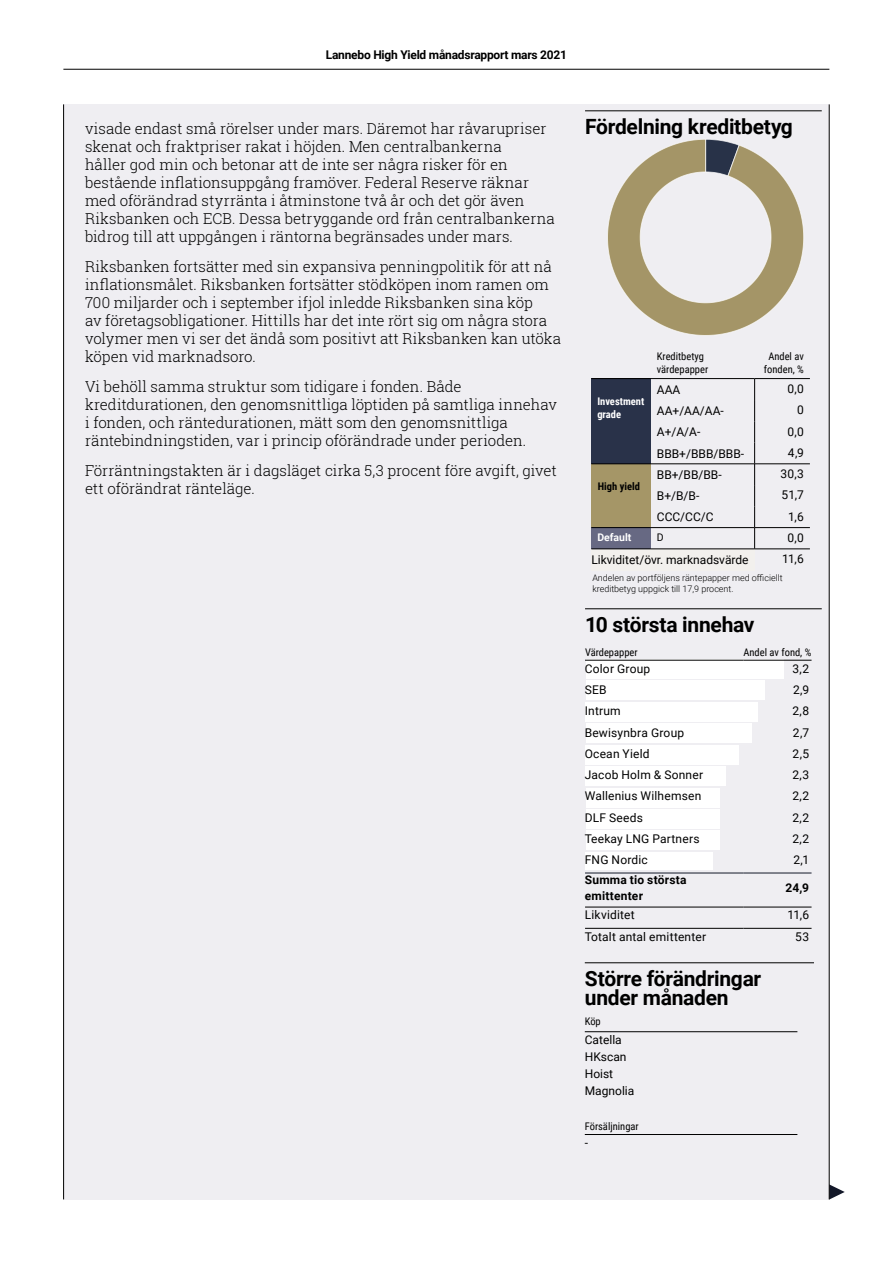
<style>
.page{position:relative;width:893px;height:1263px;background:#fff}
.page>*{position:absolute;margin:0;border:0;box-sizing:border-box;transform-origin:0 0}
.t1{font:700 21px/19.5px "Roboto";letter-spacing:-.015em;color:#000}
.t2{font:300 15px/18px "Roboto Slab";color:#000}
.t3{font:12px/21.3px "Roboto";letter-spacing:.015em;color:#000}
.t4{font:700 12px "Roboto";letter-spacing:-.02em;color:#000}
.t5{font:700 12px/16.5px "Roboto";letter-spacing:.02em;color:#000}
.t6{font:10.5px/12.6px "Roboto Condensed";color:#000}
.t7{font:700 10.5px/12.6px "Roboto Condensed";color:#fff}
.t8{font:700 10.5px "Roboto Condensed";color:#000}
.t9{font:700 10.5px "Roboto";color:#fff}
.t10{font:10.5px "Roboto";color:#000}
.t11{font:300 9px/10.5px "Roboto";color:#000}
</style>
<div class="page">
<div style="left:64px;top:104px;width:765px;height:1095px;background:#efeef2"></div>
<svg style="left:830px;top:1184px;width:15px;height:15px"></svg>
<hr style="left:63px;top:104px;width:1px;height:1095px;background:#000">
<hr style="left:829px;top:104px;width:1px;height:1095px;background:#000">
<div style="left:586px;top:659px;width:198px;height:20px;background:#fff"></div>
<div style="left:586px;top:681px;width:178px;height:19px;background:#fff"></div>
<div style="left:586px;top:702px;width:172px;height:19px;background:#fff"></div>
<div style="left:586px;top:724px;width:166px;height:19px;background:#fff"></div>
<div style="left:586px;top:745px;width:153px;height:19px;background:#fff"></div>
<div style="left:586px;top:766px;width:140px;height:20px;background:#fff"></div>
<div style="left:586px;top:788px;width:134px;height:19px;background:#fff"></div>
<div style="left:586px;top:809px;width:134px;height:19px;background:#fff"></div>
<div style="left:586px;top:831px;width:134px;height:19px;background:#fff"></div>
<div style="left:586px;top:852px;width:127px;height:18px;background:#fff"></div>
<hr style="left:585px;top:111px;width:237px;height:1px;background:#000">
<hr style="left:585px;top:608px;width:237px;height:1px;background:#000">
<hr style="left:585px;top:873px;width:158px;height:1px;background:#131829">
<hr style="left:743px;top:873px;width:68px;height:1px;background:#131829">
<hr style="left:585px;top:660px;width:158px;height:1px;background:#000">
<hr style="left:743px;top:660px;width:68px;height:1px;background:#000">
<hr style="left:585px;top:907px;width:158px;height:1px;background:#000">
<hr style="left:743px;top:907px;width:68px;height:1px;background:#000">
<hr style="left:585px;top:928px;width:158px;height:1px;background:#000">
<hr style="left:743px;top:928px;width:68px;height:1px;background:#000">
<hr style="left:585px;top:962px;width:229px;height:1px;background:#000">
<hr style="left:585px;top:1031px;width:212px;height:1px;background:#000">
<hr style="left:585px;top:1134px;width:212px;height:1px;background:#000">
<div style="left:591px;top:379px;width:60px;height:85px;background:#293249"></div>
<div style="left:591px;top:464px;width:60px;height:64px;background:#a59667"></div>
<div style="left:591px;top:528px;width:60px;height:21px;background:#676983"></div>
<div style="left:591px;top:549px;width:164px;height:21px;background:#f2f0ed"></div>
<hr style="left:591px;top:378px;width:60px;height:1px;background:#000">
<hr style="left:651px;top:378px;width:104px;height:1px;background:#000">
<hr style="left:755px;top:378px;width:55px;height:1px;background:#000">
<hr style="left:591px;top:549px;width:60px;height:1px;background:#000">
<hr style="left:651px;top:549px;width:104px;height:1px;background:#000">
<hr style="left:755px;top:549px;width:55px;height:1px;background:#000">
<hr style="left:591px;top:464px;width:60px;height:1px;background:#000">
<hr style="left:651px;top:464px;width:104px;height:1px;background:#000">
<hr style="left:755px;top:464px;width:55px;height:1px;background:#000">
<hr style="left:591px;top:527px;width:60px;height:1px;background:#000">
<hr style="left:651px;top:527px;width:104px;height:1px;background:#000">
<hr style="left:755px;top:527px;width:55px;height:1px;background:#000">
<svg style="left:754px;top:379px;width:1px;height:170px"></svg>
<svg style="left:607px;top:139px;width:197px;height:197px"></svg>
<hr style="left:63px;top:69px;width:766px;height:1px;background:#000">
<p class="t4" style="left:326px;top:46px;width:243px">Lannebo High Yield månadsrapport mars 2021</p>
<p class="t2" style="left:85px;top:119px;width:471px">visade endast små rörelser under mars. Däremot har råvarupriser skenat och fraktpriser rakat i höjden. Men centralbankerna<br>håller god min och betonar att de inte ser några risker för en bestående inflationsuppgång framöver. Federal Reserve räknar med oförändrad styrränta i åtminstone två år och det gör även Riksbanken och ECB. Dessa betryggande ord från centralbankerna bidrog till att uppgången i räntorna begränsades under mars.</p>
<p class="t2" style="left:85px;top:257px;width:477px">Riksbanken fortsätter med sin expansiva penningpolitik för att nå inflationsmålet. Riksbanken fortsätter stödköpen inom ramen om 700 miljarder och i september ifjol inledde Riksbanken sina köp<br>av företagsobligationer. Hittills har det inte rört sig om några stora volymer men vi ser det ändå som positivt att Riksbanken kan utöka köpen vid marknadsoro.</p>
<p class="t2" style="left:85px;top:377px;width:473px">Vi behöll samma struktur som tidigare i fonden. Både kreditdurationen, den genomsnittliga löptiden på samtliga innehav i fonden, och räntedurationen, mätt som den genomsnittliga räntebindningstiden, var i princip oförändrade under perioden.</p>
<p class="t2" style="left:85px;top:461px;width:473px">Förräntningstakten är i dagsläget cirka 5,3 procent före avgift, givet ett oförändrat ränteläge.</p>
<h1 class="t1" style="left:585px;top:116px;width:209px">Fördelning kreditbetyg</h1>
<p class="t6" style="left:657px;top:350px;width:53px">Kreditbetyg värdepapper</p>
<p class="t6" style="left:764px;top:350px;width:41px;text-align:center">Andel av fonden, %</p>
<p class="t3" style="left:780px;top:378px;width:25px;text-align:right">0,0<br>0<br>0,0<br>4,9<br>30,3<br>51,7<br>1,6<br>0,0<br>11,6</p>
<p class="t3" style="left:657px;top:378px;width:89px">AAA<br>AA+/AA/AA-<br>A+/A/A-<br>BBB+/BBB/BBB-</p>
<p class="t7" style="left:597px;top:395px;width:48px">Investment grade</p>
<p class="t3" style="left:657px;top:463px;width:66px">BB+/BB/BB-<br>B+/B/B-<br>CCC/CC/C</p>
<p class="t8" style="left:598px;top:479px;width:44px">High yield</p>
<p class="t9" style="left:597px;top:530px;width:36px">Default</p>
<p class="t10" style="left:657px;top:530px;width:8px">D</p>
<p class="t3" style="left:591px;top:548px;width:159px">Likviditet/övr. marknadsvärde</p>
<p class="t11" style="left:592px;top:573px;width:192px">Andelen av portföljens räntepapper med officiellt kreditbetyg uppgick till 17,9 procent.</p>
<h1 class="t1" style="left:585px;top:614px;width:171px">10 största innehav</h1>
<p class="t6" style="left:585px;top:645px;width:54px">Värdepapper</p>
<p class="t6" style="left:743px;top:645px;width:69px">Andel av fond, %</p>
<p class="t3" style="left:585px;top:657px;width:67px">Color Group</p>
<p class="t3" style="left:792px;top:657px;width:18px">3,2</p>
<p class="t3" style="left:585px;top:679px;width:23px">SEB</p>
<p class="t3" style="left:793px;top:679px;width:18px">2,9</p>
<p class="t3" style="left:585px;top:700px;width:38px">Intrum</p>
<p class="t3" style="left:792px;top:700px;width:18px">2,8</p>
<p class="t3" style="left:585px;top:721px;width:101px">Bewisynbra Group</p>
<p class="t3" style="left:793px;top:721px;width:18px">2,7</p>
<p class="t3" style="left:585px;top:742px;width:66px">Ocean Yield</p>
<p class="t3" style="left:793px;top:742px;width:18px">2,5</p>
<p class="t3" style="left:585px;top:764px;width:120px">Jacob Holm &amp; Sonner</p>
<p class="t3" style="left:792px;top:764px;width:18px">2,3</p>
<p class="t3" style="left:585px;top:785px;width:118px">Wallenius Wilhemsen</p>
<p class="t3" style="left:792px;top:785px;width:18px">2,2</p>
<p class="t3" style="left:585px;top:806px;width:60px">DLF Seeds</p>
<p class="t3" style="left:792px;top:806px;width:18px">2,2</p>
<p class="t3" style="left:585px;top:827px;width:116px">Teekay LNG Partners</p>
<p class="t3" style="left:792px;top:827px;width:18px">2,2</p>
<p class="t3" style="left:585px;top:849px;width:65px">FNG Nordic</p>
<p class="t3" style="left:793px;top:849px;width:17px">2,1</p>
<p class="t5" style="left:585px;top:871px;width:103px">Summa tio största emittenter</p>
<p class="t4" style="left:785px;top:879px;width:25px">24,9</p>
<p class="t3" style="left:585px;top:904px;width:52px">Likviditet</p>
<p class="t3" style="left:787px;top:904px;width:23px">11,6</p>
<p class="t3" style="left:585px;top:925px;width:123px">Totalt antal emittenter</p>
<p class="t3" style="left:795px;top:925px;width:15px">53</p>
<h1 class="t1" style="left:585px;top:968px;width:178px">Större förändringar under månaden</h1>
<p class="t6" style="left:585px;top:1015px;width:18px">Köp</p>
<p class="t3" style="left:585px;top:1030px;width:51px;line-height:17.2px">Catella<br>HKscan<br>Hoist<br>Magnolia</p>
<p class="t6" style="left:585px;top:1120px;width:55px">Försäljningar</p>
<p class="t3" style="left:585px;top:1131px;width:5px">-</p>
</div>
